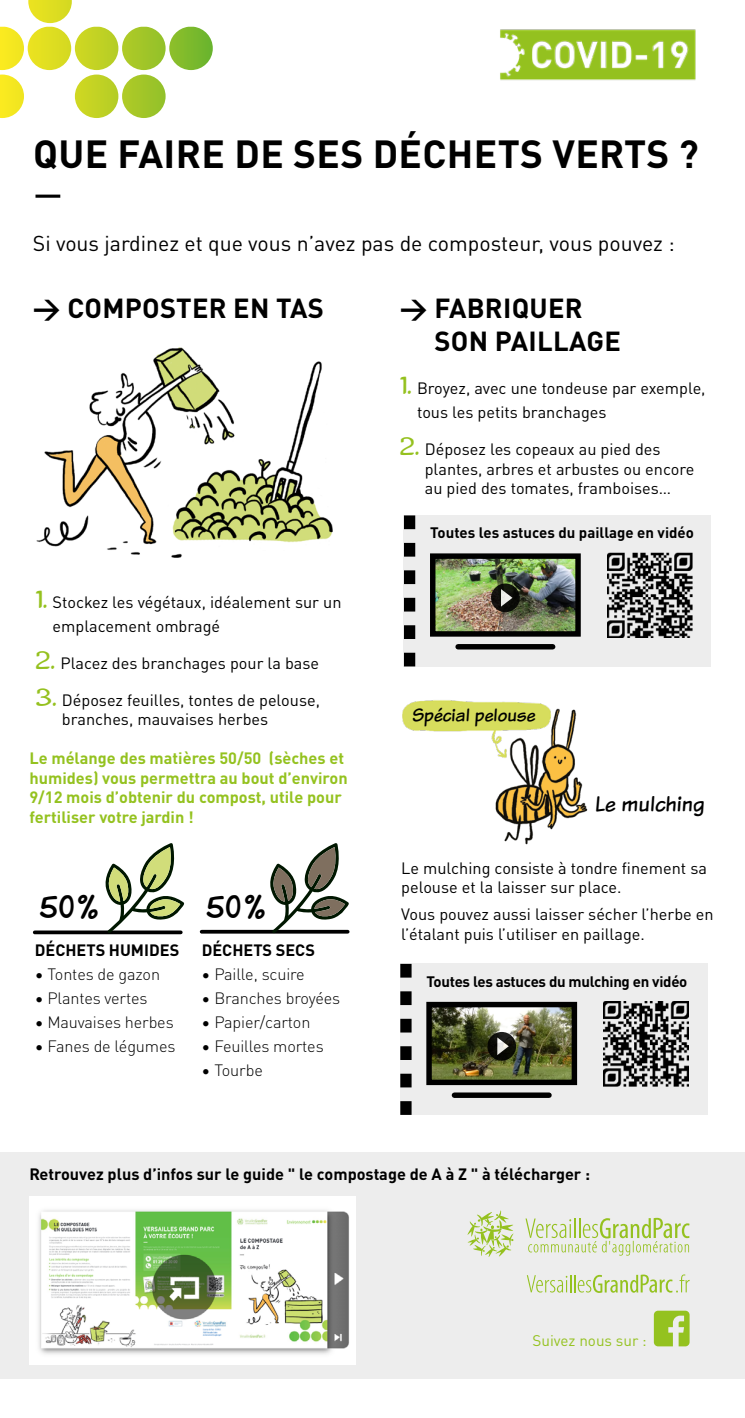
<style>
.page{position:relative;width:745px;height:1418px;background:#fff}
.page>*{position:absolute;margin:0;border:0;box-sizing:border-box;transform-origin:0 0}
.t1{font:700 38.75px "DINOT";letter-spacing:.01em;color:#000}
.t2{font:34.62px "Komika Text";color:#000}
.t3{font:700 27.25px/32.8px "DINOT";letter-spacing:.01em;color:#000}
.t4{font:22.5px "Komika Text";color:#000}
.t5{font:21.25px "DINOT";color:#000}
.t6{font:18.75px "Komika Text";color:#000}
.t7{font:16.25px/19.5px "DINOT";color:#000}
.t8{font:700 16.25px/19.5px "DINOT";color:#94c21f}
.t9{font:300 16.25px "DINOT";letter-spacing:-.01em;color:#000}
.t10{font:700 16.25px "DINOT";color:#000}
.t11{font:15.25px "DINOT";color:#94c21f}
.t12{font:700 15px "DINOT";color:#000}
.t13{font:700 15px "DINOT";letter-spacing:-.02em;color:#000}
.s1{font-family:"Amaz Go Da";font-size:25px;color:#95c11f}
</style>
<div class="page">
<svg style="left:0;top:0;width:213px;height:118px"></svg>
<hr style="left:35px;top:195px;width:25px;height:3px;background:#000">
<img style="left:36px;top:347px;width:297px;height:211px">
<svg style="left:35px;top:930px;width:146px;height:4px"></svg>
<svg style="left:201px;top:929px;width:67px;height:4px"></svg>
<svg style="left:103px;top:843px;width:81px;height:90px"></svg>
<svg style="left:268px;top:843px;width:81px;height:90px"></svg>
<div style="left:403px;top:515px;width:307px;height:151px;background:#ededed"></div>
<img style="left:607px;top:552px;width:85px;height:86px">
<img style="left:435px;top:559px;width:139px;height:71px">
<div style="left:429px;top:553px;width:151px;height:83px;border:5px solid #000"></div>
<div style="left:458px;top:644px;width:94px;height:5px;background:#000"></div>
<svg style="left:490px;top:583px;width:29px;height:29px"></svg>
<svg style="left:500px;top:589px;width:12px;height:17px"></svg>
<svg style="left:404px;top:515px;width:11px;height:151px"></svg>
<img style="left:402px;top:700px;width:186px;height:145px">
<div style="left:399px;top:963px;width:307px;height:151px;background:#ededed"></div>
<img style="left:603px;top:1001px;width:85px;height:85px">
<img style="left:432px;top:1007px;width:138px;height:72px">
<div style="left:426px;top:1001px;width:150px;height:84px;border:5px solid #000"></div>
<div style="left:454px;top:1092px;width:94px;height:5px;background:#000"></div>
<svg style="left:487px;top:1031px;width:28px;height:29px"></svg>
<svg style="left:497px;top:1037px;width:11px;height:18px"></svg>
<svg style="left:400px;top:963px;width:11px;height:151px"></svg>
<div style="left:0;top:1152px;width:744px;height:226px;background:#ededed"></div>
<img style="left:29px;top:1196px;width:326px;height:167px">
<img style="left:500px;top:29px;width:196px;height:52px">
<svg style="left:525px;top:1217px;width:164px;height:38px"></svg>
<svg style="left:467px;top:1210px;width:46px;height:46px"></svg>
<svg style="left:526px;top:1274px;width:163px;height:18px"></svg>
<svg style="left:653px;top:1310px;width:36px;height:36px"></svg>
<h1 class="t1" style="left:33px;top:124px;width:666px">QUE FAIRE DE SES DÉCHETS VERTS ?</h1>
<h3 class="t5" style="left:33px;top:227px;width:643px">Si vous jardinez et que vous n’avez pas de composteur, vous pouvez :</h3>
<h3 class="t3" style="left:33px;top:289px;width:292px">→ COMPOSTER EN TAS</h3>
<p class="t7" style="left:53px;top:588px;width:290px;line-height:24px;text-indent:-17px"><span class="s1">1.</span> Stockez les végétaux, idéalement sur un emplacement ombragé</p>
<p class="t7" style="left:35px;top:651px;width:285px"><span class="s1">2.</span> Placez des branchages pour la base</p>
<p class="t7" style="left:62px;top:688px;width:259px;text-indent:-26px"><span class="s1">3.</span> Déposez feuilles, tontes de pelouse, branches, mauvaises herbes</p>
<p class="t8" style="left:29px;top:747px;width:319px">Le mélange des matières 50/50 (sèches et humides) vous permettra au bout d’environ 9/12 mois d’obtenir du compost, utile pour fertiliser votre jardin !</p>
<h2 class="t2" style="left:40px;top:884px;width:60px">50%</h2>
<h2 class="t2" style="left:207px;top:884px;width:60px">50%</h2>
<p class="t10" style="left:35px;top:937px;width:146px">DÉCHETS HUMIDES</p>
<p class="t9" style="left:35px;top:962px;width:127px">• Tontes de gazon</p>
<p class="t9" style="left:35px;top:986px;width:114px">• Plantes vertes</p>
<p class="t9" style="left:35px;top:1010px;width:140px">• Mauvaises herbes</p>
<p class="t9" style="left:35px;top:1034px;width:142px">• Fanes de légumes</p>
<p class="t10" style="left:201px;top:937px;width:115px">DÉCHETS SECS</p>
<p class="t9" style="left:201px;top:962px;width:104px">• Paille, scuire</p>
<p class="t9" style="left:201px;top:986px;width:140px">• Branches broyées</p>
<p class="t9" style="left:201px;top:1010px;width:110px">• Papier/carton</p>
<p class="t9" style="left:201px;top:1034px;width:123px">• Feuilles mortes</p>
<p class="t9" style="left:201px;top:1058px;width:63px">• Tourbe</p>
<h3 class="t3" style="left:434px;top:289px;width:188px;text-indent:-35px">→ FABRIQUER<br>SON PAILLAGE</h3>
<p class="t7" style="left:417px;top:375px;width:290px;line-height:24px;text-indent:-17px"><span class="s1">1.</span> Broyez, avec une tondeuse par exemple, tous les petits branchages</p>
<p class="t7" style="left:424px;top:438px;width:271px;text-indent:-25px"><span class="s1">2.</span> Déposez les copeaux au pied des plantes, arbres et arbustes ou encore au pied des tomates, framboises…</p>
<p class="t12" style="left:429px;top:521px;width:265px">Toutes les astuces du paillage en vidéo</p>
<p class="t6" style="left:412px;top:703px;width:125px">Spécial pelouse</p>
<h3 class="t4" style="left:594px;top:789px;width:111px">Le mulching</h3>
<p class="t7" style="left:401px;top:857px;width:307px">Le mulching consiste à tondre finement sa pelouse et la laisser sur place.</p>
<p class="t7" style="left:401px;top:903px;width:314px">Vous pouvez aussi laisser sécher l’herbe en l’étalant puis l’utiliser en paillage.</p>
<p class="t13" style="left:426px;top:969px;width:262px">Toutes les astuces du mulching en vidéo</p>
<p class="t10" style="left:29px;top:1161px;width:562px">Retrouvez plus d’infos sur le guide " le compostage de A à Z " à télécharger :</p>
<p class="t11" style="left:532px;top:1329px;width:116px">Suivez nous sur :</p>
</div>
